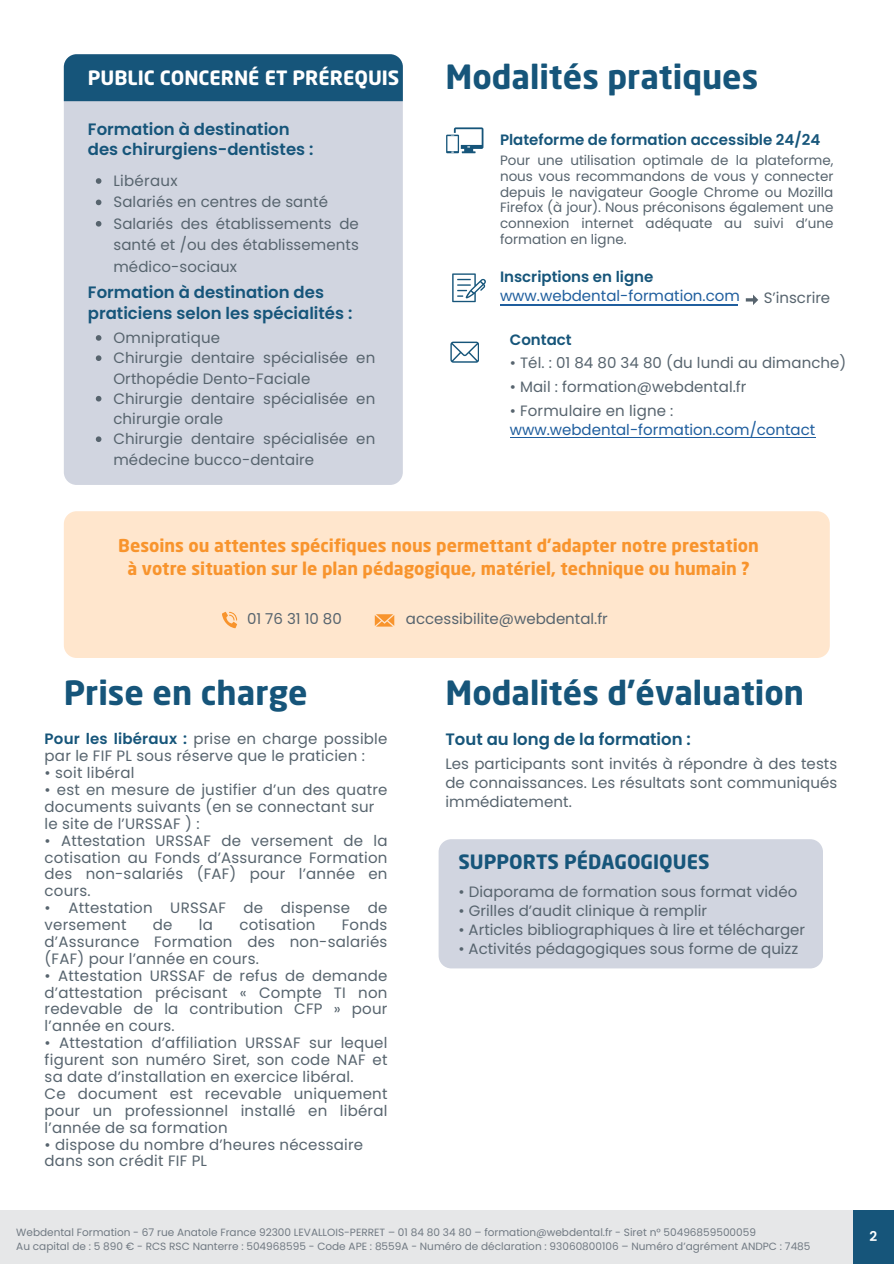
<style>
.page{position:relative;width:894px;height:1264px;background:#fff}
.page>*{position:absolute;margin:0;border:0;box-sizing:border-box;transform-origin:0 0}
.t1{font:700 33px "Neo Sans Std";color:#16557a}
.t2{font:700 19.5px "Neo Sans Std";color:#fff}
.t3{font:700 19.5px "Neo Sans Std";color:#16557a}
.t4{font:700 17.55px/23.7px "Neo Sans Std";color:#f8942d;text-align:center}
.t5{font:600 16.5px/20.2px "Poppins";color:#16557a}
.t6{font:15px/16.8px "Poppins";letter-spacing:.015em;color:#57646e}
.t7{font:15px/19.2px "Poppins";color:#1f5e9e}
.t8{font:600 15px "Poppins";color:#16557a}
.t9{font:13.5px/15.8px "Poppins";color:#57646e;text-align:justify}
.t10{font:600 13.5px "Poppins";color:#fff}
.t11{font:10.5px "Poppins";color:#717a83}
.s1{font-weight:600;color:#16557a}
.s2{color:#57646e}
</style>
<div class="page">
<div style="left:0;top:1210px;width:893px;height:53px;background:#e6e7e8"></div>
<div style="left:853px;top:1210px;width:40px;height:53px;background:#16557a"></div>
<div style="left:64px;top:54px;width:339px;height:431px;background:#d1d5e0;border-radius:13px"></div>
<div style="left:64px;top:54px;width:339px;height:47px;background:#16557a"></div>
<svg style="left:450px;top:341px;width:29px;height:22px"></svg>
<svg style="left:446px;top:127px;width:37px;height:26px"></svg>
<div style="left:438px;top:839px;width:384px;height:129px;background:#d1d5e0;border-radius:13px"></div>
<svg style="left:452px;top:273px;width:34px;height:29px"></svg>
<hr style="left:500px;top:305px;width:237px;height:1px;background:#1f5e9e">
<svg style="left:745px;top:294px;width:13px;height:11px"></svg>
<svg style="left:96px;top:335px;width:5px;height:6px"></svg>
<svg style="left:96px;top:355px;width:5px;height:6px"></svg>
<svg style="left:96px;top:396px;width:5px;height:5px"></svg>
<svg style="left:96px;top:436px;width:5px;height:6px"></svg>
<hr style="left:509px;top:437px;width:306px;height:1px;background:#1f5e9e">
<svg style="left:96px;top:178px;width:5px;height:6px"></svg>
<svg style="left:96px;top:199px;width:5px;height:6px"></svg>
<svg style="left:96px;top:221px;width:5px;height:5px"></svg>
<div style="left:64px;top:511px;width:765px;height:147px;background:#ffe6cd;border-radius:13px"></div>
<svg style="left:222px;top:611px;width:15px;height:17px"></svg>
<svg style="left:374px;top:614px;width:20px;height:12px"></svg>
<h3 class="t2" style="left:88px;top:70px;width:313px">PUBLIC CONCERNÉ ET PRÉREQUIS</h3>
<h5 class="t5" style="left:88px;top:119px;width:227px">Formation à destination des chirurgiens-dentistes :</h5>
<h5 class="t6" style="left:113px;top:172px;width:66px">Libéraux</h5>
<h3 class="t6" style="left:113px;top:194px;width:216px">Salariés en centres de santé</h3>
<h5 class="t6" style="left:113px;top:213px;width:247px;line-height:21.3px;text-align:justify">Salariés des établissements de santé et /ou des établissements médico-sociaux</h5>
<h5 class="t5" style="left:88px;top:282px;width:266px">Formation à destination des praticiens selon les spécialités :</h5>
<p class="t6" style="left:113px;top:329px;width:108px">Omnipratique</p>
<h3 class="t6" style="left:113px;top:348px;width:263px;line-height:20.2px">Chirurgie dentaire spécialisée en<br>Orthopédie Dento-Faciale</h3>
<p class="t6" style="left:113px;top:388px;width:263px;line-height:20.2px">Chirurgie dentaire spécialisée en chirurgie orale</p>
<p class="t6" style="left:113px;top:429px;width:263px;line-height:20.2px">Chirurgie dentaire spécialisée en médecine bucco-dentaire</p>
<h6 class="t1" style="left:445px;top:64px;width:314px">Modalités pratiques</h6>
<p class="t8" style="left:500px;top:130px;width:322px">Plateforme de formation accessible 24/24</p>
<p class="t9" style="left:500px;top:152px;width:335px">Pour une utilisation optimale de la plateforme, nous vous recommandons de vous y connecter depuis le navigateur Google Chrome ou Mozilla Firefox (à jour). Nous préconisons également une connexion internet adéquate au suivi d’une formation en ligne.</p>
<p class="t7" style="left:500px;top:267px;width:241px"><span class="s1">Inscriptions en ligne </span>www.webdental-formation.com</p>
<h1 class="t6" style="left:763px;top:289px;width:68px">S’inscrire</h1>
<h1 class="t8" style="left:509px;top:329px;width:63px">Contact</h1>
<h1 class="t6" style="left:509px;top:355px;width:338px">• Tél. : 01 84 80 34 80 (du lundi au dimanche)</h1>
<h1 class="t6" style="left:509px;top:378px;width:238px">• Mail : formation@webdental.fr</h1>
<h1 class="t7" style="left:509px;top:401px;width:307px"><span class="s2">• Formulaire en ligne : </span>www.webdental-formation.com/contact</h1>
<h2 class="t4" style="left:118px;top:535px;width:642px">Besoins ou attentes spécifiques nous permettant d’adapter notre prestation à votre situation sur le plan pédagogique, matériel, technique ou humain ?</h2>
<h5 class="t6" style="left:247px;top:610px;width:96px">01 76 31 10 80</h5>
<h5 class="t6" style="left:406px;top:610px;width:203px">accessibilite@webdental.fr</h5>
<h4 class="t1" style="left:64px;top:680px;width:245px">Prise en charge</h4>
<p class="t6" style="left:45px;top:730px;width:344px"><span class="s1">Pour les libéraux :</span> prise en charge possible par le FIF PL sous réserve que le praticien :</p>
<p class="t6" style="left:45px;top:764px;width:91px">• soit libéral</p>
<p class="t6" style="left:45px;top:781px;width:344px">• est en mesure de justifier d’un des quatre documents suivants (en se connectant sur le site de l’URSSAF ) :</p>
<p class="t6" style="left:45px;top:832px;width:344px;text-align:justify">• Attestation URSSAF de versement de la cotisation au Fonds d’Assurance Formation des non-salariés (FAF) pour l’année en cours.</p>
<p class="t6" style="left:45px;top:899px;width:344px">• Attestation URSSAF de dispense de versement</p>
<p class="t6" style="left:153px;top:916px;width:21px">de</p>
<p class="t6" style="left:199px;top:916px;width:16px">la</p>
<p class="t6" style="left:239px;top:916px;width:78px">cotisation</p>
<p class="t6" style="left:45px;top:916px;width:344px;text-align:justify;text-indent:297px">Fonds d’Assurance Formation des non-salariés (FAF) pour l’année en cours.</p>
<p class="t6" style="left:45px;top:967px;width:344px;text-align:justify">• Attestation URSSAF de refus de demande d’attestation précisant « Compte TI non redevable de la contribution CFP » pour l’année en cours.</p>
<p class="t6" style="left:45px;top:1034px;width:344px">• Attestation d’affiliation URSSAF sur lequel figurent son numéro Siret, son code NAF et sa date d’installation en exercice libéral.<br>Ce document est recevable uniquement pour un professionnel installé en libéral l’année de sa formation</p>
<p class="t6" style="left:45px;top:1135px;width:320px">• dispose du nombre d’heures nécessaire dans son crédit FIF PL</p>
<h5 class="t1" style="left:445px;top:680px;width:360px">Modalités d’évaluation</h5>
<p class="t5" style="left:445px;top:728px;width:247px">Tout au long de la formation :</p>
<p class="t6" style="left:445px;top:754px;width:393px;line-height:19.2px;text-align:justify">Les participants sont invités à répondre à des tests de connaissances. Les résultats sont communiqués immédiatement.</p>
<h5 class="t3" style="left:458px;top:853px;width:252px">SUPPORTS PÉDAGOGIQUES</h5>
<h1 class="t6" style="left:458px;top:883px;width:340px">• Diaporama de formation sous format vidéo</h1>
<h1 class="t6" style="left:458px;top:902px;width:250px">• Grilles d’audit clinique à remplir</h1>
<h1 class="t6" style="left:458px;top:921px;width:348px">• Articles bibliographiques à lire et télécharger</h1>
<h1 class="t6" style="left:458px;top:940px;width:341px">• Activités pédagogiques sous forme de quizz</h1>
<h2 class="t11" style="left:16px;top:1225px;width:741px">Webdental Formation - 67 rue Anatole France 92300 LEVALLOIS-PERRET – 01 84 80 34 80 – formation@webdental.fr - Siret n° 50496859500059</h2>
<h3 class="t11" style="left:16px;top:1238px;width:795px">Au capital de : 5 890 € - RCS RSC Nanterre : 504968595 - Code APE : 8559A - Numéro de déclaration : 93060800106 – Numéro d’agrément ANDPC : 7485</h3>
<p class="t10" style="left:869px;top:1226px;width:9px">2</p>
</div>
